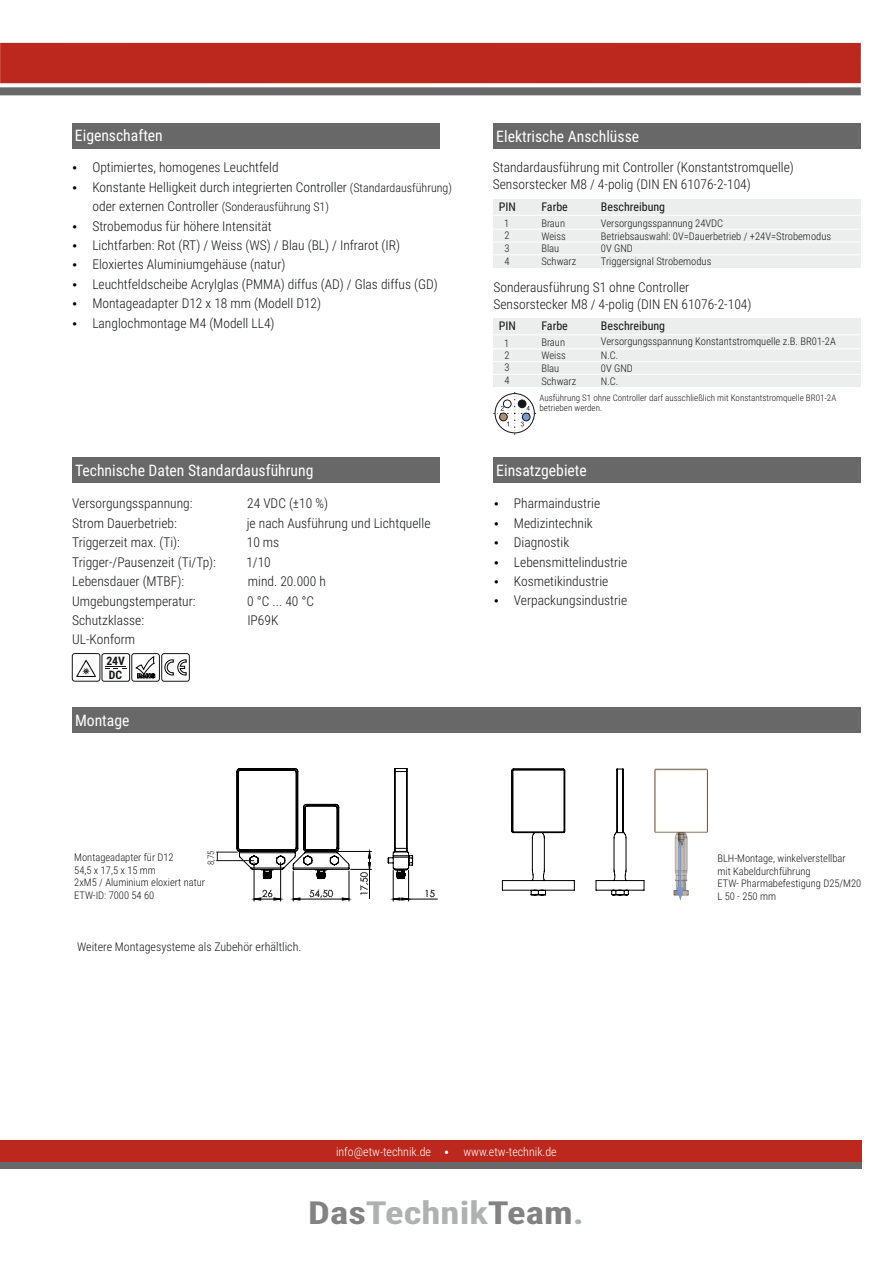
<style>
.page{position:relative;width:893px;height:1263px;background:#fff}
.page>*{position:absolute;margin:0;border:0;box-sizing:border-box;transform-origin:0 0}
.t1{font:700 31.8px "Roboto Condensed";color:#afb0b0;scale:1.22 1}
.t2{font:15.9px "Roboto Condensed";color:#fff}
.t3{font:300 13.5px/19.5px "Roboto Condensed";color:#151616}
.t4{font:300 12px "Roboto Condensed";color:#151616}
.t5{font:12px "Roboto Condensed";color:#151616}
.t6{font:300 12px "Roboto Condensed";color:#fff}
.t7{font:700 11.7px/13.8px "Roboto Condensed";color:#151616}
.t8{font:300 10.5px/12.6px "Roboto Condensed";color:#151616}
.t9{font:300 9px/10.8px "Roboto Condensed";color:#151616}
.s1{font-size:12px}
.s2{color:#818281}
</style>
<div class="page">
<div style="left:0;top:1140px;width:861px;height:21px;background:#bc281d"></div>
<div style="left:0;top:1163px;width:861px;height:6px;background:#686868"></div>
<svg style="left:445px;top:1150px;width:3px;height:4px"></svg>
<hr style="left:254px;top:862px;width:1px;height:39px;background:#000">
<hr style="left:280px;top:862px;width:1px;height:39px;background:#000">
<hr style="left:293px;top:871px;width:1px;height:30px;background:#000">
<hr style="left:349px;top:871px;width:1px;height:30px;background:#000">
<hr style="left:393px;top:870px;width:1px;height:31px;background:#000">
<hr style="left:408px;top:870px;width:1px;height:31px;background:#000">
<svg style="left:393px;top:890px;width:44px;height:10px"></svg>
<svg style="left:388px;top:768px;width:25px;height:111px"></svg>
<svg style="left:216px;top:768px;width:156px;height:132px"></svg>
<svg style="left:502px;top:769px;width:73px;height:126px"></svg>
<svg style="left:596px;top:769px;width:48px;height:126px"></svg>
<img style="left:654px;top:768px;width:54px;height:128px">
<div style="left:72px;top:123px;width:367px;height:26px;background:#686868"></div>
<div style="left:72px;top:457px;width:367px;height:26px;background:#686868"></div>
<div style="left:493px;top:124px;width:368px;height:25px;background:#686868"></div>
<div style="left:493px;top:199px;width:368px;height:68px;background:#eceded"></div>
<hr style="left:493px;top:215px;width:368px;height:1px;background:#fff">
<hr style="left:493px;top:229px;width:368px;height:1px;background:#fff">
<hr style="left:493px;top:242px;width:368px;height:1px;background:#fff">
<hr style="left:493px;top:254px;width:368px;height:1px;background:#fff">
<div style="left:493px;top:319px;width:368px;height:68px;background:#eceded"></div>
<hr style="left:493px;top:334px;width:368px;height:1px;background:#fff">
<hr style="left:493px;top:348px;width:368px;height:1px;background:#fff">
<hr style="left:493px;top:361px;width:368px;height:1px;background:#fff">
<hr style="left:493px;top:374px;width:368px;height:1px;background:#fff">
<svg style="left:493px;top:392px;width:43px;height:43px"></svg>
<div style="left:0;top:43px;width:861px;height:40px;background:#bc281d"></div>
<div style="left:0;top:87px;width:861px;height:8px;background:#686868"></div>
<div style="left:72px;top:707px;width:789px;height:26px;background:#686868"></div>
<div style="left:493px;top:457px;width:368px;height:26px;background:#686868"></div>
<svg style="left:676px;top:843px;width:8px;height:58px"></svg>
<svg style="left:136px;top:656px;width:19px;height:22px"></svg>
<div style="left:132px;top:653px;width:28px;height:28px;border:1px solid #151616;border-radius:3px"></div>
<svg style="left:165px;top:659px;width:22px;height:16px"></svg>
<div style="left:162px;top:653px;width:28px;height:28px;border:1px solid #151616;border-radius:3px"></div>
<div style="left:102px;top:653px;width:28px;height:28px;border:1px solid #151616;border-radius:2px"></div>
<svg style="left:105px;top:666px;width:21px;height:3px"></svg>
<svg style="left:76px;top:660px;width:20px;height:17px"></svg>
<div style="left:72px;top:653px;width:28px;height:28px;border:1px solid #151616;border-radius:3px"></div>
<p class="t2" style="left:75px;top:129px;width:89px">Eigenschaften</p>
<p class="t3" style="left:92px;top:159px;width:361px">Optimiertes, homogenes Leuchtfeld<br>Konstante Helligkeit durch integrierten Controller <span class="s1">(Standardausführung) </span>oder externen Controller <span class="s1">(Sonderausführung S1)</span></p>
<p class="t3" style="left:92px;top:237px;width:309px">Lichtfarben: Rot (RT) / Weiss (WS) / Blau (BL) / Infrarot (IR)</p>
<p class="t3" style="left:92px;top:217px;width:181px">Strobemodus für höhere Intensität</p>
<p class="t3" style="left:92px;top:256px;width:347px">Eloxiertes Aluminiumgehäuse (natur)<br>Leuchtfeldscheibe Acrylglas (PMMA) diffus (AD) / Glas diffus (GD)</p>
<p class="t3" style="left:92px;top:315px;width:184px">Langlochmontage M4 (Modell LL4)</p>
<p class="t3" style="left:92px;top:295px;width:230px">Montageadapter D12 x 18 mm (Modell D12)</p>
<p class="t2" style="left:75px;top:464px;width:240px">Technische Daten Standardausführung</p>
<p class="t3" style="left:72px;top:495px;width:122px">Versorgungsspannung:</p>
<p class="t3" style="left:247px;top:495px;width:82px">24 VDC (±10 %)</p>
<p class="t3" style="left:72px;top:515px;width:106px">Strom Dauerbetrieb:</p>
<p class="t3" style="left:247px;top:515px;width:185px">je nach Ausführung und Lichtquelle</p>
<p class="t3" style="left:72px;top:534px;width:109px">Triggerzeit max. (Ti):</p>
<p class="t3" style="left:247px;top:534px;width:34px">10 ms</p>
<p class="t3" style="left:72px;top:553px;width:145px">Trigger-/Pausenzeit (Ti/Tp):</p>
<p class="t3" style="left:246px;top:553px;width:26px">1/10</p>
<p class="t3" style="left:72px;top:573px;width:113px">Lebensdauer (MTBF):</p>
<p class="t3" style="left:248px;top:573px;width:80px">mind. 20.000 h</p>
<p class="t3" style="left:72px;top:612px;width:73px">Schutzklasse:</p>
<p class="t3" style="left:247px;top:612px;width:33px">IP69K</p>
<p class="t3" style="left:72px;top:592px;width:125px">Umgebungstemperatur:</p>
<p class="t3" style="left:247px;top:592px;width:69px">0 °C ... 40 °C</p>
<p class="t3" style="left:72px;top:631px;width:64px">UL-Konform</p>
<p class="t7" style="left:106px;top:655px;width:20px">24V<br>DC</p>
<p class="t2" style="left:75px;top:714px;width:56px">Montage</p>
<p class="t2" style="left:496px;top:130px;width:144px">Elektrische Anschlüsse</p>
<p class="t3" style="left:493px;top:161px;width:303px;line-height:16.2px">Standardausführung mit Controller (Konstantstromquelle)<br>Sensorstecker M8 / 4-polig (DIN EN 61076-2-104)</p>
<p class="t5" style="left:499px;top:202px;width:19px">PIN</p>
<p class="t5" style="left:541px;top:202px;width:28px">Farbe</p>
<p class="t5" style="left:601px;top:202px;width:66px">Beschreibung</p>
<p class="t8" style="left:504px;top:218px;width:7px;text-align:justify">1<br>2<br>3<br>4</p>
<p class="t8" style="left:541px;top:218px;width:36px">Braun<br>Weiss<br>Blau<br>Schwarz</p>
<p class="t8" style="left:601px;top:218px;width:124px">Versorgungsspannung 24VDC</p>
<p class="t8" style="left:601px;top:231px;width:232px">Betriebsauswahl: 0V=Dauerbetrieb / +24V=Strobemodus<br>0V GND<br>Triggersignal Strobemodus</p>
<p class="t3" style="left:493px;top:279px;width:197px">Sonderausführung S1 ohne Controller</p>
<p class="t3" style="left:493px;top:295px;width:260px">Sensorstecker M8 / 4-polig (DIN EN 61076-2-104)</p>
<p class="t5" style="left:499px;top:321px;width:19px">PIN</p>
<p class="t5" style="left:541px;top:321px;width:28px">Farbe</p>
<p class="t5" style="left:601px;top:321px;width:66px">Beschreibung</p>
<p class="t8" style="left:504px;top:338px;width:7px;text-align:justify">1<br>2<br>3<br>4</p>
<p class="t8" style="left:541px;top:337px;width:36px">Braun<br>Weiss<br>Blau<br>Schwarz</p>
<p class="t8" style="left:601px;top:336px;width:236px">Versorgungsspannung Konstantstromquelle z.B. BR01-2A</p>
<p class="t8" style="left:601px;top:350px;width:34px">N.C.<br>0V GND<br>N.C.</p>
<p class="t9" style="left:539px;top:393px;width:298px">Ausführung S1 ohne Controller darf ausschließlich mit Konstantstromquelle BR01-2A betrieben werden.</p>
<p class="t2" style="left:496px;top:464px;width:92px">Einsatzgebiete</p>
<p class="t3" style="left:514px;top:495px;width:88px">Pharmaindustrie</p>
<p class="t3" style="left:514px;top:514px;width:80px">Medizintechnik</p>
<p class="t3" style="left:514px;top:534px;width:57px">Diagnostik</p>
<p class="t3" style="left:514px;top:553px;width:115px">Lebensmittelindustrie</p>
<p class="t3" style="left:514px;top:573px;width:96px">Kosmetikindustrie</p>
<p class="t3" style="left:514px;top:592px;width:115px">Verpackungsindustrie</p>
<p class="t8" style="left:74px;top:852px;width:132px">Montageadapter für D12<br>54,5 x 17,5 x 15 mm<br>2xM5 / Aluminium eloxiert natur<br>ETW-ID: 7000 54 60</p>
<p class="t9" style="left:207px;top:865px;width:16px;rotate:-90deg">8,75</p>
<p class="t4" style="left:77px;top:941px;width:226px">Weitere Montagesysteme als Zubehör erhältlich.</p>
<p class="t8" style="left:717px;top:853px;width:145px">BLH-Montage, winkelverstellbar mit Kabeldurchführung<br>ETW- Pharmabefestigung D25/M20<br>L 50 - 250 mm</p>
<p class="t6" style="left:336px;top:1147px;width:97px">info@etw-technik.de</p>
<p class="t6" style="left:463px;top:1147px;width:95px">www.etw-technik.de</p>
<h1 class="t1" style="left:308px;top:1200px;width:227px"><span class="s2">Das</span>Technik<span class="s2">Team</span>.</h1>
</div>
